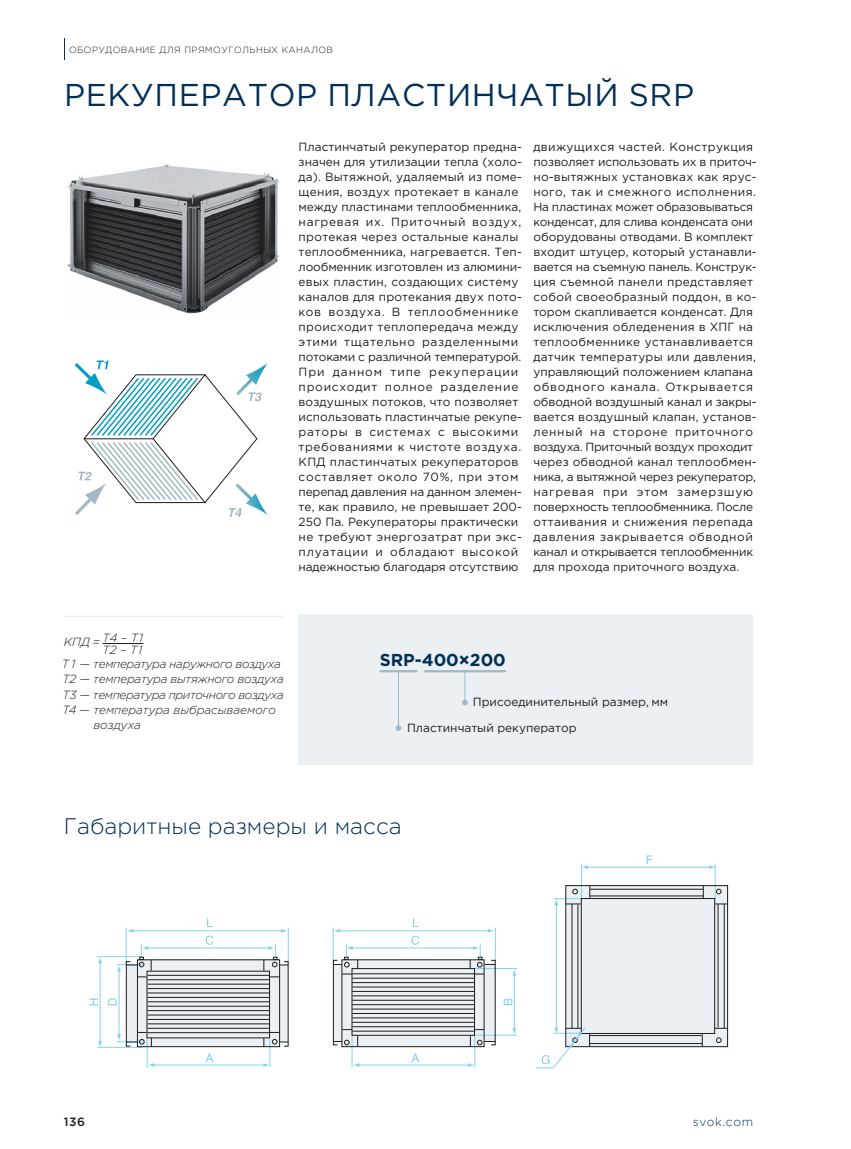
<style>
.page{position:relative;width:851px;height:1149px;background:#fff}
.page>*{position:absolute;margin:0;border:0;box-sizing:border-box;transform-origin:0 0}
.t1{font:31.5px "Gotham Pro";letter-spacing:.02em;color:#002f57}
.t2{font:300 22.5px "Gotham Pro";color:#002f57}
.t3{font:700 17.25px "Gotham Pro";color:#002f57}
.t4{font:300 12px "Gotham Pro";letter-spacing:.05em;color:#002f57}
.t5{font:500 12px "Gotham Pro";color:#1d1d1b}
.t6{font:11.85px/15px "Gotham Pro";letter-spacing:.01em;color:#1d1d1b}
.t7{font:italic 300 11.85px/22.5px "Gotham Pro";letter-spacing:-.02em;color:#1d1d1b}
.t8{font:italic 300 11.85px "Gotham Pro";color:#1d1d1b}
.t9{font:300 9px "Gotham Pro";letter-spacing:.05em;color:#1d1d1b}
</style>
<div class="page">
<svg style="left:64px;top:39px;width:1px;height:21px"></svg>
<div style="left:298px;top:614px;width:455px;height:150px;background:#eaf0f4"></div>
<img style="left:68px;top:163px;width:211px;height:151px">
<hr style="left:64px;top:615px;width:219px;height:2px;background:#eaf0f4">
<hr style="left:103px;top:643px;width:40px;height:1px;background:#1d1d1b">
<svg style="left:75px;top:360px;width:193px;height:156px"></svg>
<hr style="left:380px;top:670px;width:36px;height:2px;background:#a1b8c6">
<hr style="left:424px;top:670px;width:81px;height:2px;background:#a1b8c6">
<svg style="left:462px;top:699px;width:5px;height:6px"></svg>
<hr style="left:464px;top:670px;width:1px;height:30px;background:#a1b8c6">
<svg style="left:395px;top:725px;width:6px;height:5px"></svg>
<hr style="left:398px;top:670px;width:1px;height:56px;background:#a1b8c6">
<div style="left:565px;top:885px;width:162px;height:161px;background:#eaf0f4"></div>
<hr style="left:475px;top:1034px;width:41px;height:1px;background:#82d0f5">
<hr style="left:98px;top:956px;width:44px;height:1px;background:#82d0f5">
<hr style="left:98px;top:1046px;width:44px;height:1px;background:#82d0f5">
<hr style="left:475px;top:967px;width:41px;height:1px;background:#82d0f5">
<hr style="left:288px;top:927px;width:1px;height:33px;background:#82d0f5">
<hr style="left:352px;top:1035px;width:1px;height:31px;background:#82d0f5">
<hr style="left:474px;top:1035px;width:1px;height:31px;background:#82d0f5">
<hr style="left:495px;top:927px;width:1px;height:32px;background:#82d0f5">
<hr style="left:581px;top:864px;width:1px;height:34px;background:#82d0f5">
<hr style="left:714px;top:864px;width:1px;height:34px;background:#82d0f5">
<hr style="left:586px;top:866px;width:124px;height:1px;background:#82d0f5">
<svg style="left:709px;top:865px;width:6px;height:3px"></svg>
<hr style="left:358px;top:1064px;width:111px;height:1px;background:#82d0f5">
<svg style="left:468px;top:1063px;width:6px;height:3px"></svg>
<svg style="left:353px;top:1063px;width:6px;height:3px"></svg>
<hr style="left:514px;top:974px;width:1px;height:55px;background:#82d0f5">
<svg style="left:512px;top:1027px;width:4px;height:7px"></svg>
<svg style="left:512px;top:968px;width:4px;height:7px"></svg>
<hr style="left:556px;top:903px;width:1px;height:125px;background:#82d0f5">
<hr style="left:100px;top:961px;width:1px;height:81px;background:#82d0f5">
<svg style="left:98px;top:1040px;width:4px;height:7px"></svg>
<svg style="left:716px;top:1037px;width:5px;height:5px"></svg>
<svg style="left:716px;top:888px;width:5px;height:5px"></svg>
<div style="left:581px;top:898px;width:133px;height:135px;border:1px solid #1d1d1b"></div>
<svg style="left:554px;top:888px;width:28px;height:17px"></svg>
<svg style="left:703px;top:885px;width:1px;height:13px"></svg>
<svg style="left:714px;top:1027px;width:13px;height:1px"></svg>
<svg style="left:702px;top:1033px;width:1px;height:13px"></svg>
<hr style="left:577px;top:904px;width:1px;height:123px;background:#1d1d1b">
<hr style="left:571px;top:903px;width:1px;height:124px;background:#1d1d1b">
<hr style="left:590px;top:1034px;width:111px;height:1px;background:#1d1d1b">
<hr style="left:589px;top:1042px;width:113px;height:1px;background:#1d1d1b">
<hr style="left:589px;top:895px;width:114px;height:1px;background:#1d1d1b">
<hr style="left:590px;top:888px;width:113px;height:1px;background:#1d1d1b">
<hr style="left:717px;top:903px;width:1px;height:124px;background:#1d1d1b">
<hr style="left:723px;top:903px;width:1px;height:124px;background:#1d1d1b">
<svg style="left:646px;top:855px;width:6px;height:8px"></svg>
<svg style="left:333px;top:918px;width:162px;height:128px"></svg>
<svg style="left:412px;top:1053px;width:7px;height:8px"></svg>
<svg style="left:536px;top:1027px;width:54px;height:41px"></svg>
<svg style="left:89px;top:998px;width:9px;height:7px"></svg>
<svg style="left:108px;top:918px;width:180px;height:148px"></svg>
<svg style="left:503px;top:998px;width:9px;height:6px"></svg>
<p class="t9" style="left:69px;top:46px;width:265px">ОБОРУДОВАНИЕ ДЛЯ ПРЯМОУГОЛЬНЫХ КАНАЛОВ</p>
<h1 class="t1" style="left:64px;top:82px;width:631px">РЕКУПЕРАТОР ПЛАСТИНЧАТЫЙ SRP</h1>
<p class="t6" style="left:298px;top:140px;width:225px">Пластинчатый рекуператор предна&shy;значен для утилизации тепла (холо&shy;да). Вытяжной, удаляемый из поме&shy;щения, воздух протекает в канале между пластинами теплообменника, нагревая их. Приточный воздух, протекая через остальные каналы теплообменника, нагревается. Теп&shy;лообменник изготовлен из алюмини&shy;евых пластин, создающих систему каналов для протекания двух пото&shy;ков воздуха. В теплообменнике происходит теплопередача между этими тщательно разделенными потоками с различной температурой.<br>При данном типе рекуперации происходит полное разделение воздушных потоков, что позволяет использовать пластинчатые рекупе&shy;раторы в системах с высокими требованиями к чистоте воздуха.<br>КПД пластинчатых рекуператоров составляет около 70%, при этом перепад давления на данном элемен&shy;те, как правило, не превышает 200- 250 Па. Рекуператоры практически не требуют энергозатрат при экс&shy;плуатации и обладают высокой надежностью благодаря отсутствию</p>
<p class="t6" style="left:533px;top:140px;width:225px">движущихся частей. Конструкция позволяет использовать их в приточ&shy;но-вытяжных установках как ярус&shy;ного, так и смежного исполнения.<br>На пластинах может образовываться конденсат, для слива конденсата они оборудованы отводами. В комплект входит штуцер, который устанавли&shy;вается на съемную панель. Конструк&shy;ция съемной панели представляет собой своеобразный поддон, в ко&shy;тором скапливается конденсат. Для исключения обледенения в ХПГ на теплообменнике устанавливается датчик температуры или давления, управляющий положением клапана обводного канала. Открывается обводной воздушный канал и закры&shy;вается воздушный клапан, установ&shy;ленный на стороне приточного воздуха. Приточный воздух проходит через обводной канал теплообмен&shy;ника, а вытяжной через рекуператор, нагревая при этом замерзшую поверхность теплообменника. После оттаивания и снижения перепада давления закрывается обводной канал и открывается теплообменник для прохода приточного воздуха.</p>
<p class="t7" style="left:102px;top:632px;width:42px;line-height:12px">T4–T1<br>T2–T1</p>
<p class="t7" style="left:62px;top:631px;width:220px">КПД =<br>T 1 — температура наружного воздуха</p>
<p class="t7" style="left:62px;top:669px;width:223px">T2 — температура вытяжного воздуха</p>
<p class="t7" style="left:62px;top:684px;width:223px">T3 — температура приточного воздуха</p>
<p class="t8" style="left:63px;top:704px;width:215px">T4 — температура выбрасываемого</p>
<p class="t8" style="left:93px;top:719px;width:49px">воздуха</p>
<h3 class="t3" style="left:379px;top:653px;width:128px">SRP-400×200</h3>
<p class="t6" style="left:472px;top:695px;width:197px">Присоединительный размер, мм</p>
<p class="t6" style="left:407px;top:720px;width:171px">Пластинчатый рекуператор</p>
<h2 class="t2" style="left:64px;top:816px;width:339px">Габаритные размеры и масса</h2>
<p class="t5" style="left:64px;top:1117px;width:23px">136</p>
<p class="t4" style="left:692px;top:1117px;width:62px">svok.com</p>
</div>
